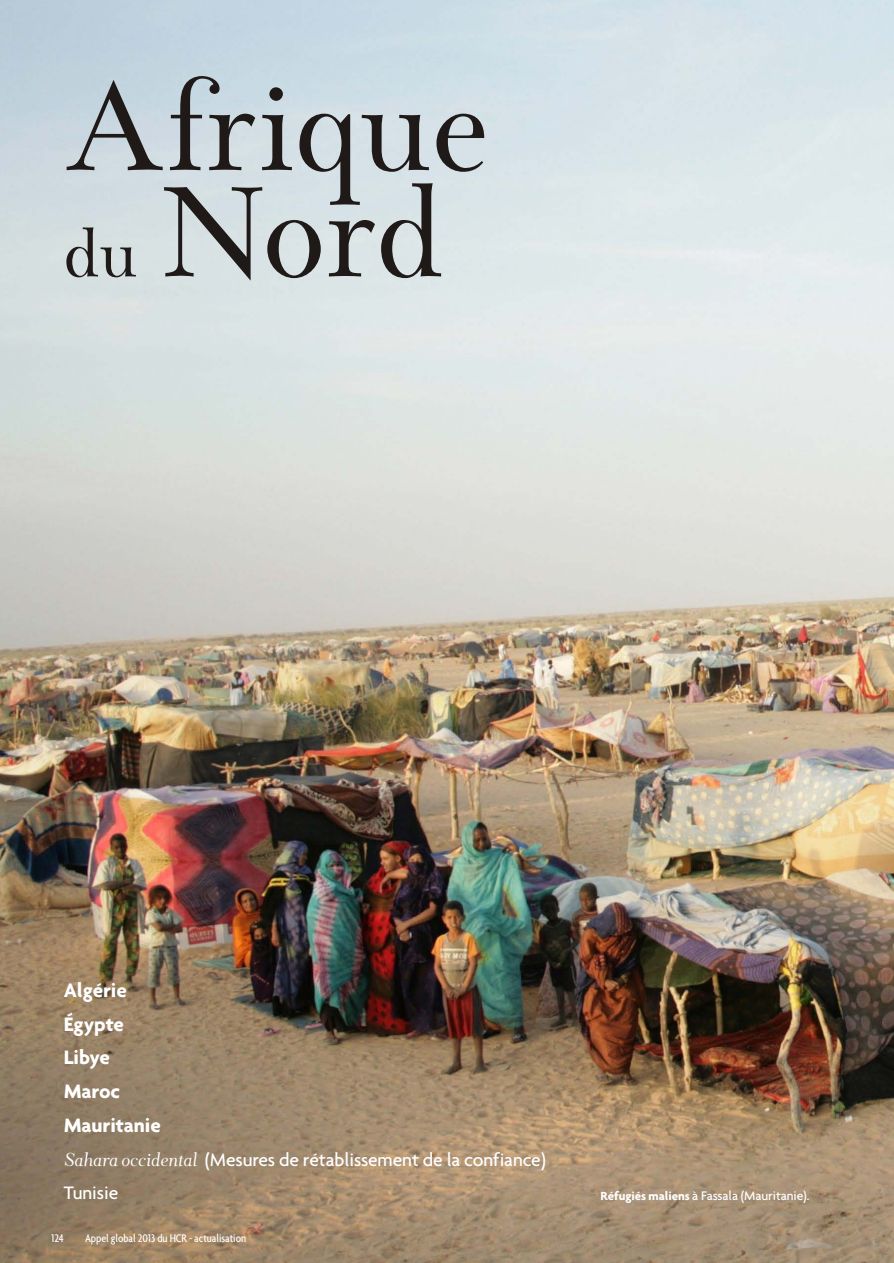
<style>
.page{position:relative;width:894px;height:1263px;background:#fff}
.page>*{position:absolute;margin:0;border:0;box-sizing:border-box;transform-origin:0 0}
.t1{font:142.5px/106.4px "Wessex";letter-spacing:-.005em;color:#1f1a17}
.t2{font:700 21px/33.8px "Agenda";letter-spacing:-.005em;color:#fff}
.t3{font:500 19.5px/33.8px "Agenda";letter-spacing:-.005em;color:#fff}
.t4{font:500 13.5px "Agenda";letter-spacing:-.01em;color:#fff}
.t5{font:500 condensed 12px "Agenda";letter-spacing:-.005em;color:#fff}
.s1{font-size:75px}
.s2{font-family:"Wessex";font-weight:400;font-style:italic;font-size:21px}
.s3{font-weight:700;font-size:12.75px}
</style>
<div class="page">
<img style="left:0;top:0;width:894px;height:1263px">
<h1 class="t1" style="left:64px;top:81px;width:428px">Afrique <span class="s1">du</span> Nord</h1>
<p class="t2" style="left:64px;top:975px;width:99px">Algérie<br>Égypte<br>Libye<br>Maroc<br>Mauritanie</p>
<p class="t3" style="left:64px;top:1143px;width:484px"><span class="s2">Sahara occidental</span> (Mesures de rétablissement de la confiance)<br>Tunisie</p>
<p class="t5" style="left:51px;top:1232px;width:14px">124</p>
<p class="t5" style="left:85px;top:1232px;width:163px">Appel global 2013 du HCR - actualisation</p>
<p class="t4" style="left:600px;top:1189px;width:210px"><span class="s3">Réfugiés maliens</span> à Fassala (Mauritanie).</p>
</div>
